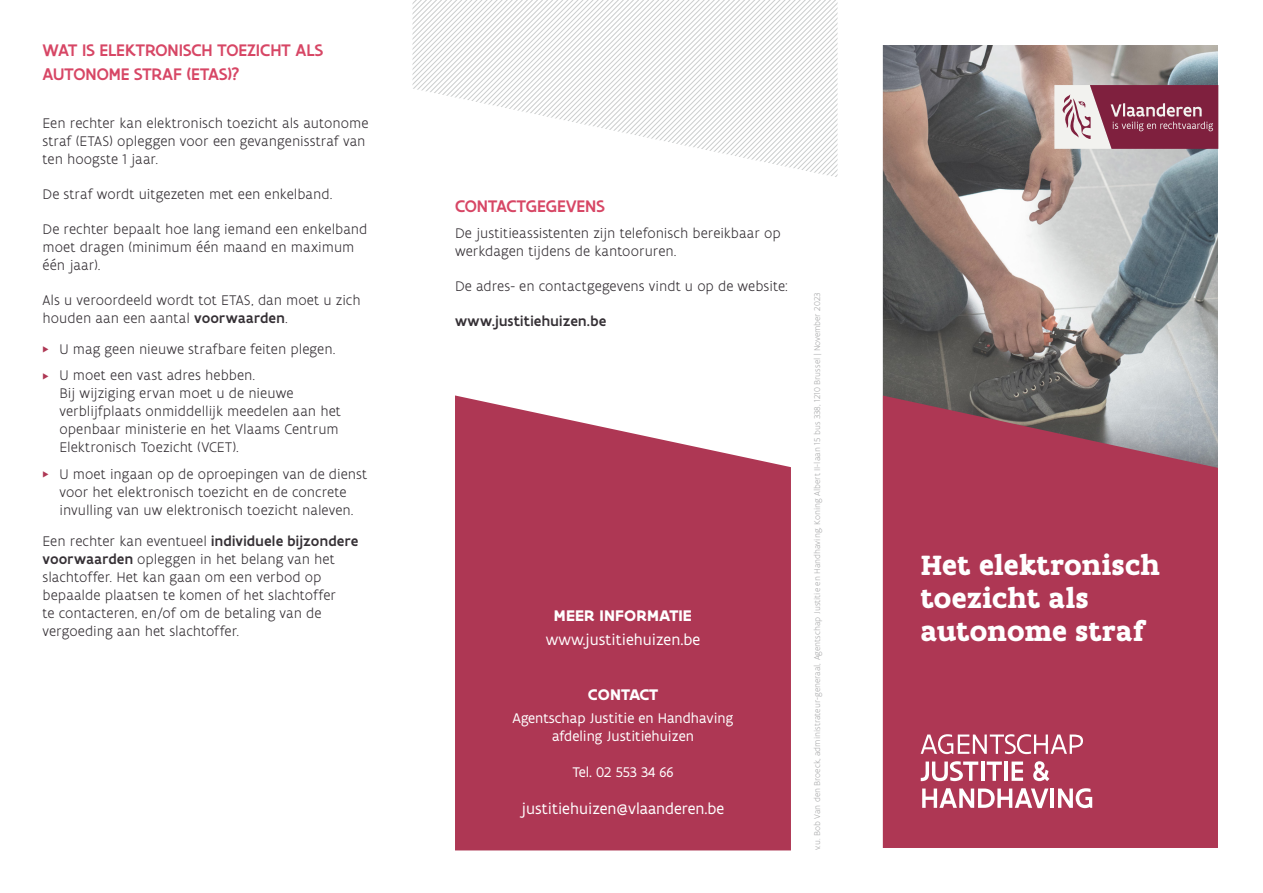
<style>
.page{position:relative;width:1263px;height:893px;background:#fff}
.page>*{position:absolute;margin:0;border:0;box-sizing:border-box;transform-origin:0 0}
.t1{font:700 30px/33px "Flanders Art Serif";letter-spacing:.005em;color:#fff}
.ondertitel_rood{font:500 18px/24px "Flanders Art Sans";letter-spacing:-.005em;color:#d74665}
.t2{font:16.5px "Flanders Art Sans";color:#fff}
.t3{font:700 16.5px "Flanders Art Sans";letter-spacing:.005em;color:#fff}
.Body{font:300 15px/18px "Flanders Art Sans";color:#353035}
.t4{font:15px/18px "Flanders Art Sans";color:#fff;text-align:center}
.Body-2{font:500 15px "Flanders Art Sans";letter-spacing:.015em;color:#353035}
.t5{font:300 9px "Flanders Art Sans";color:#aaabac}
.s1{font-weight:500}
</style>
<div class="page">
<svg style="left:412px;top:0;width:426px;height:177px"></svg>
<img style="left:884px;top:46px;width:333px;height:324px">
<div style="left:864px;top:370px;width:373px;height:491px;background:#353035;opacity:.24"></div>
<svg style="left:884px;top:395px;width:333px;height:452px;background:#ab3e59"></svg>
<svg style="left:921px;top:734px;width:162px;height:20px"></svg>
<svg style="left:921px;top:761px;width:57px;height:20px"></svg>
<hr style="left:981px;top:761px;width:3px;height:20px;background:#fff">
<svg style="left:987px;top:761px;width:15px;height:20px"></svg>
<hr style="left:1004px;top:761px;width:4px;height:20px;background:#fff">
<svg style="left:1011px;top:761px;width:12px;height:20px"></svg>
<svg style="left:1033px;top:761px;width:16px;height:20px"></svg>
<svg style="left:922px;top:788px;width:126px;height:20px"></svg>
<hr style="left:1051px;top:788px;width:3px;height:20px;background:#fff">
<svg style="left:1058px;top:788px;width:34px;height:20px"></svg>
<svg style="left:455px;top:395px;width:336px;height:455px;background:#b44761"></svg>
<svg style="left:1054px;top:85px;width:164px;height:64px"></svg>
<p class="ondertitel_rood" style="left:43px;top:38px;width:282px">WAT IS ELEKTRONISCH TOEZICHT ALS<br>AUTONOME STRAF (ETAS)?</p>
<p class="Body" style="left:43px;top:114px;width:327px">Een rechter kan elektronisch toezicht als autonome straf (ETAS) opleggen voor een gevangenisstraf van ten hoogste 1 jaar.</p>
<p class="Body" style="left:43px;top:185px;width:292px">De straf wordt uitgezeten met een enkelband.</p>
<p class="Body" style="left:43px;top:220px;width:327px">De rechter bepaalt hoe lang iemand een enkelband moet dragen (minimum één maand en maximum één jaar).</p>
<p class="Body" style="left:43px;top:291px;width:320px">Als u veroordeeld wordt tot ETAS, dan moet u zich houden aan een aantal <span class="s1">voorwaarden</span>.</p>
<p class="Body" style="left:60px;top:340px;width:278px">U mag geen nieuwe strafbare feiten plegen.</p>
<p class="Body" style="left:60px;top:366px;width:283px">U moet een vast adres hebben.<br>Bij wijziging ervan moet u de nieuwe verblijfplaats onmiddellijk meedelen aan het openbaar ministerie en het Vlaams Centrum Elektronisch Toezicht (VCET).</p>
<p class="Body" style="left:60px;top:465px;width:309px">U moet ingaan op de oproepingen van de dienst voor het elektronisch toezicht en de concrete invulling van uw elektronisch toezicht naleven.</p>
<p class="Body" style="left:43px;top:532px;width:317px">Een rechter kan eventueel <span class="s1">individuele bijzondere voorwaarden</span> opleggen in het belang van het slachtoffer. Het kan gaan om een verbod op bepaalde plaatsen te komen of het slachtoffer<br>te contacteren, en/of om de betaling van de vergoeding aan het slachtoffer.</p>
<p class="ondertitel_rood" style="left:455px;top:194px;width:151px">CONTACTGEGEVENS</p>
<p class="Body" style="left:455px;top:224px;width:327px">De justitieassistenten zijn telefonisch bereikbaar op werkdagen tijdens de kantooruren.</p>
<p class="Body" style="left:455px;top:277px;width:334px">De adres- en contactgegevens vindt u op de website:</p>
<p class="Body-2" style="left:455px;top:312px;width:153px">www.justitiehuizen.be</p>
<p class="t3" style="left:554px;top:605px;width:139px">MEER INFORMATIE</p>
<p class="t2" style="left:546px;top:629px;width:156px">www.justitiehuizen.be</p>
<p class="t3" style="left:588px;top:685px;width:72px">CONTACT</p>
<p class="t4" style="left:513px;top:708px;width:222px">Agentschap Justitie en Handhaving afdeling Justitiehuizen</p>
<p class="t4" style="left:572px;top:762px;width:103px">Tel. 02 553 34 66</p>
<p class="t2" style="left:522px;top:799px;width:204px">justitiehuizen@vlaanderen.be</p>
<p class="t5" style="left:812px;top:850px;width:559px;rotate:-90deg">v.u. Bob Van den Broeck, administrateur-generaal, Agentschap Justitie en Handhaving, Koning Albert II-laan 15 bus 338, 1210 Brussel | November 2023</p>
<p class="t1" style="left:921px;top:549px;width:241px">Het elektronisch toezicht als autonome straf</p>
</div>
